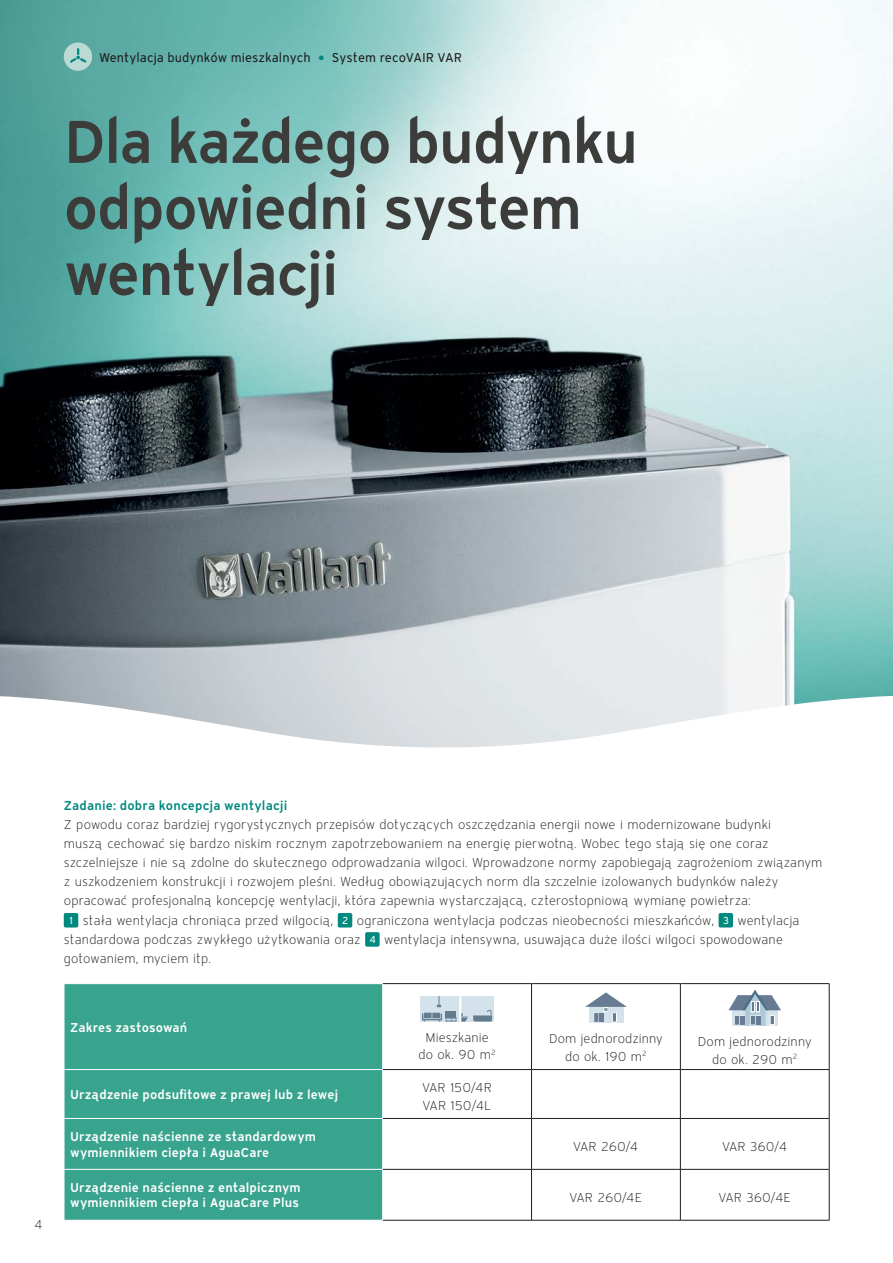
<style>
.page{position:relative;width:893px;height:1263px;background:#fff}
.page>*{position:absolute;margin:0;border:0;box-sizing:border-box;transform-origin:0 0}
.t1{font:600 60px/66px "Vaillant 16";letter-spacing:-.03em;color:#3c3c3b}
.t2{font:300 12.75px/17.5px "Vaillant 16";letter-spacing:.01em;color:#1d1d1b;text-align:center}
.t3{font:600 12.75px/15.3px "Vaillant 16";letter-spacing:.01em;color:#fff}
.t4{font:12.75px "Vaillant 16";color:#1d1d1b}
.t5{font:600 12.75px "Vaillant 16";letter-spacing:.01em;color:#00897e}
.t6{font:300 12.75px/17.5px "Vaillant 16";letter-spacing:-.01em;color:#1d1d1b}
.s1{color:#00897e}
.s2{font-weight:400;font-size:10.05px;color:#fff}
</style>
<div class="page">
<img style="left:0;top:0;width:893px;height:696px">
<svg style="left:0;top:696px;width:889px;height:358px"></svg>
<div style="left:64px;top:913px;width:14px;height:14px;background:#00897e;border-radius:2px"></div>
<div style="left:338px;top:913px;width:14px;height:14px;background:#00897e;border-radius:2px"></div>
<div style="left:719px;top:913px;width:14px;height:14px;background:#00897e;border-radius:2px"></div>
<div style="left:365px;top:932px;width:15px;height:15px;background:#00897e;border-radius:2px"></div>
<div style="left:65px;top:984px;width:317px;height:236px;background:#39a48e"></div>
<hr style="left:64px;top:983px;width:319px;height:1px;background:#fff">
<hr style="left:64px;top:984px;width:1px;height:85px;background:#fff">
<hr style="left:382px;top:984px;width:1px;height:85px;background:#fff">
<hr style="left:64px;top:1069px;width:319px;height:1px;background:#fff">
<hr style="left:64px;top:1118px;width:319px;height:1px;background:#fff">
<hr style="left:64px;top:1169px;width:319px;height:1px;background:#fff">
<hr style="left:383px;top:983px;width:148px;height:1px;background:#1d1d1b">
<hr style="left:531px;top:983px;width:149px;height:1px;background:#1d1d1b">
<hr style="left:531px;top:984px;width:1px;height:85px;background:#1d1d1b">
<hr style="left:680px;top:983px;width:149px;height:1px;background:#1d1d1b">
<hr style="left:680px;top:984px;width:1px;height:85px;background:#1d1d1b">
<hr style="left:829px;top:984px;width:1px;height:85px;background:#1d1d1b">
<hr style="left:383px;top:1069px;width:148px;height:1px;background:#1d1d1b">
<hr style="left:531px;top:1069px;width:149px;height:1px;background:#1d1d1b">
<hr style="left:531px;top:1070px;width:1px;height:48px;background:#1d1d1b">
<hr style="left:680px;top:1069px;width:149px;height:1px;background:#1d1d1b">
<hr style="left:680px;top:1070px;width:1px;height:48px;background:#1d1d1b">
<hr style="left:829px;top:1070px;width:1px;height:48px;background:#1d1d1b">
<hr style="left:383px;top:1118px;width:148px;height:1px;background:#1d1d1b">
<hr style="left:531px;top:1118px;width:149px;height:1px;background:#1d1d1b">
<hr style="left:531px;top:1119px;width:1px;height:50px;background:#1d1d1b">
<hr style="left:680px;top:1118px;width:149px;height:1px;background:#1d1d1b">
<hr style="left:680px;top:1119px;width:1px;height:50px;background:#1d1d1b">
<hr style="left:829px;top:1119px;width:1px;height:50px;background:#1d1d1b">
<hr style="left:383px;top:1169px;width:148px;height:1px;background:#1d1d1b">
<hr style="left:531px;top:1169px;width:149px;height:1px;background:#1d1d1b">
<hr style="left:531px;top:1169px;width:1px;height:51px;background:#1d1d1b">
<hr style="left:680px;top:1169px;width:149px;height:1px;background:#1d1d1b">
<hr style="left:680px;top:1169px;width:1px;height:51px;background:#1d1d1b">
<hr style="left:829px;top:1169px;width:1px;height:51px;background:#1d1d1b">
<hr style="left:383px;top:1220px;width:148px;height:1px;background:#1d1d1b">
<hr style="left:531px;top:1220px;width:149px;height:1px;background:#1d1d1b">
<hr style="left:680px;top:1220px;width:149px;height:1px;background:#1d1d1b">
<div style="left:420px;top:996px;width:74px;height:25px;background:#d3e2eb"></div>
<svg style="left:422px;top:996px;width:70px;height:26px"></svg>
<svg style="left:585px;top:992px;width:42px;height:31px"></svg>
<svg style="left:728px;top:989px;width:53px;height:37px"></svg>
<div style="left:64px;top:43px;width:28px;height:28px;background:#bcdad4;border-radius:50%"></div>
<svg style="left:70px;top:48px;width:17px;height:15px"></svg>
<p class="t4" style="left:99px;top:49px;width:365px">Wentylacja budynków mieszkalnych <span class="s1">⬤</span> System recoVAIR VAR</p>
<h1 class="t1" style="left:64px;top:107px;width:576px">Dla każdego budynku odpowiedni system wentylacji</h1>
<p class="t2" style="left:34px;top:1215px;width:10px">4</p>
<p class="t5" style="left:64px;top:797px;width:225px">Zadanie: dobra koncepcja wentylacji</p>
<p class="t2" style="left:64px;top:815px;width:709px">Z powodu coraz bardziej rygorystycznych przepisów dotyczących oszczędzania energii nowe i modernizowane budynki</p>
<p class="t2" style="left:64px;top:834px;width:706px">muszą cechować się bardzo niskim rocznym zapotrzebowaniem na energię pierwotną. Wobec tego stają się one coraz</p>
<p class="t2" style="left:64px;top:854px;width:760px">szczelniejsze i nie są zdolne do skutecznego odprowadzania wilgoci. Wprowadzone normy zapobiegają zagrożeniom związanym</p>
<p class="t2" style="left:64px;top:873px;width:716px">z uszkodzeniem konstrukcji i rozwojem pleśni. Według obowiązujących norm dla szczelnie izolowanych budynków należy</p>
<p class="t2" style="left:64px;top:892px;width:688px">opracować profesjonalną koncepcję wentylacji, która zapewnia wystarczającą, czterostopniową wymianę powietrza:</p>
<p class="t2" style="left:69px;top:911px;width:732px"><span class="s2">1</span> stała wentylacja chroniąca przed wilgocią, <span class="s2">2</span> ograniczona wentylacja podczas nieobecności mieszkańców, <span class="s2">3</span> wentylacja</p>
<p class="t2" style="left:64px;top:930px;width:721px">standardowa podczas zwykłego użytkowania oraz <span class="s2">4</span> wentylacja intensywna, usuwająca duże ilości wilgoci spowodowane</p>
<p class="t2" style="left:64px;top:949px;width:149px">gotowaniem, myciem itp.</p>
<p class="t3" style="left:70px;top:1019px;width:119px">Zakres zastosowań</p>
<p class="t2" style="left:418px;top:1028px;width:79px">Mieszkanie do ok. 90 m<sup>2</sup></p>
<p class="t2" style="left:549px;top:1030px;width:115px">Dom jednorodzinny do ok. 190 m<sup>2</sup></p>
<p class="t2" style="left:698px;top:1032px;width:115px">Dom jednorodzinny do ok. 290 m<sup>2</sup></p>
<p class="t3" style="left:70px;top:1086px;width:270px">Urządzenie podsufitowe z prawej lub z lewej</p>
<p class="t6" style="left:422px;top:1079px;width:71px">VAR 150/4R<br>VAR 150/4L</p>
<p class="t3" style="left:70px;top:1129px;width:248px">Urządzenie naścienne ze standardowym wymiennikiem ciepła i AguaCare</p>
<p class="t2" style="left:573px;top:1137px;width:66px">VAR 260/4</p>
<p class="t2" style="left:722px;top:1137px;width:66px">VAR 360/4</p>
<p class="t3" style="left:70px;top:1179px;width:232px">Urządzenie naścienne z entalpicznym wymiennikiem ciepła i AguaCare Plus</p>
<p class="t2" style="left:570px;top:1188px;width:74px">VAR 260/4E</p>
<p class="t2" style="left:719px;top:1188px;width:74px">VAR 360/4E</p>
</div>
